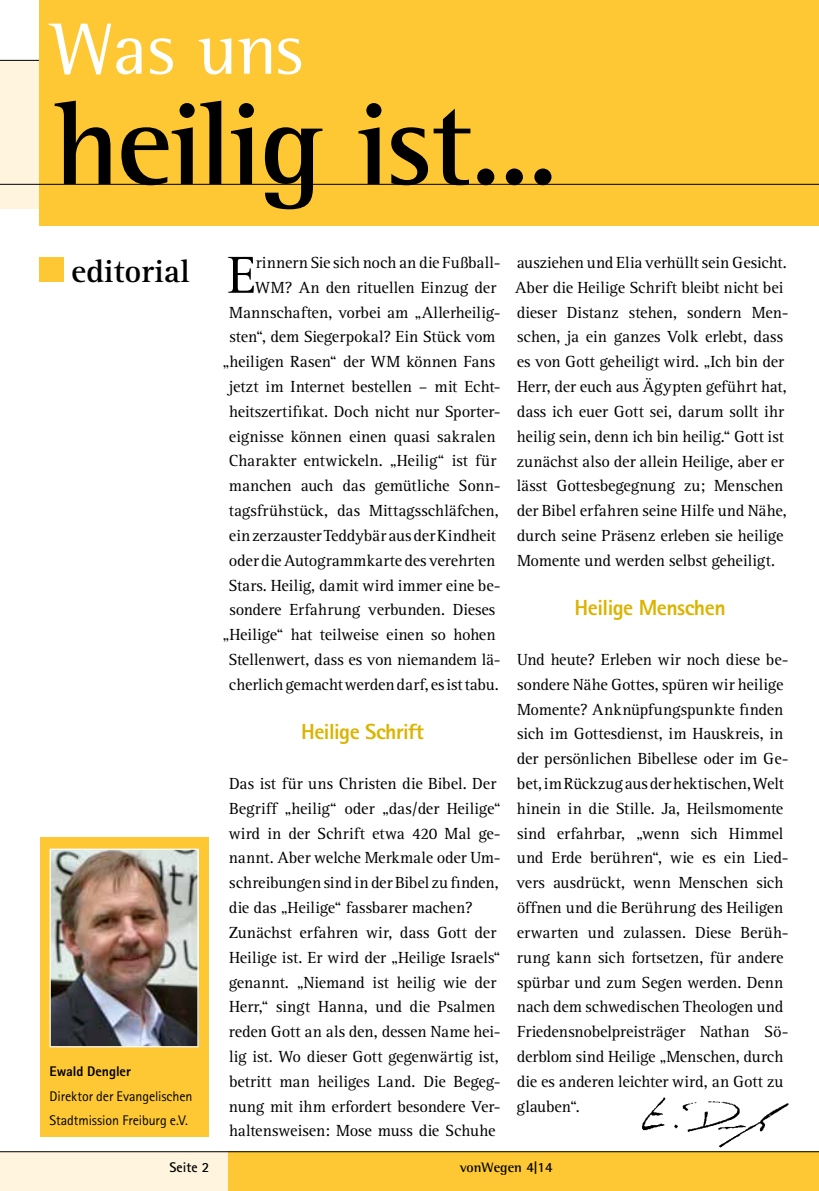
<style>
.page{position:relative;width:819px;height:1191px;background:#fff}
.page>*{position:absolute;margin:0;border:0;box-sizing:border-box;transform-origin:0 0}
.t1{font:700 119px "Rotis Semi Serif";letter-spacing:-.02em;color:#000}
.t2{font:74.38px "Rotis Semi Serif";color:#fff}
.t3{font:53.9px "Rotis Serif";color:#000}
.t4{font:700 32.73px "Rotis Serif";color:#000}
.t5{font:800 21.88px "Rotis Sans Serif";letter-spacing:-.025em;color:#dbb400}
.t6{font:16.62px/24.8px "Rotis Serif";color:#000}
.t7{font:14px/24.5px "Rotis Sans Serif";letter-spacing:-.005em;color:#000}
.t8{font:700 14px "Rotis Semi Serif";color:#000}
.t9{font:800 14px "Rotis Sans Serif";letter-spacing:-.005em;color:#000}
.t10{font:700 14px "Rotis Sans Serif";color:#000}
.s1{font-family:"Rotis Sans Serif"}
</style>
<div class="page">
<div style="left:0;top:1151px;width:819px;height:40px;background:#fff4dd"></div>
<div style="left:228px;top:1151px;width:591px;height:40px;background:#fdc833"></div>
<hr style="left:0;top:1151px;width:819px;height:1px;background:#000">
<div style="left:0;top:60px;width:819px;height:149px;background:#fff4dd"></div>
<hr style="left:0;top:60px;width:819px;height:1px;background:#000">
<div style="left:40px;top:0;width:779px;height:226px;background:#fdc833"></div>
<hr style="left:0;top:184px;width:819px;height:1px;background:#000">
<img style="left:618px;top:1097px;width:175px;height:56px">
<div style="left:40px;top:837px;width:168px;height:299px;background:#fdc833"></div>
<img style="left:52px;top:851px;width:144px;height:193px">
<div style="left:50px;top:848px;width:148px;height:199px;border:1px solid #fff"></div>
<div style="left:40px;top:258px;width:24px;height:24px;background:#fdc833"></div>
<h2 class="t2" style="left:52px;top:5px;width:252px">Was uns</h2>
<h1 class="t1" style="left:55px;top:73px;width:504px">heilig ist...</h1>
<h3 class="t4" style="left:71px;top:252px;width:120px">editorial</h3>
<p class="t9" style="left:50px;top:1062px;width:83px">Ewald Dengler</p>
<p class="t7" style="left:50px;top:1083px;width:144px">Direktor der Evangelischen<br>Stadtmission Freiburg e.V.</p>
<h3 class="t3" style="left:227px;top:244px;width:30px">E</h3>
<p class="t6" style="left:256px;top:250px;width:246px">rinnern Sie sich noch an die Fußball-</p>
<p class="t6" style="left:255px;top:275px;width:242px">WM? An den rituellen Einzug der</p>
<p class="t6" style="left:229px;top:300px;width:273px">Mannschaften, vorbei am „Allerheilig-</p>
<p class="t6" style="left:229px;top:325px;width:268px">sten“, dem Siegerpokal? Ein Stück vom</p>
<p class="t6" style="left:222px;top:350px;width:274px">„heiligen Rasen“ der WM können Fans</p>
<p class="t6" style="left:229px;top:374px;width:273px">jetzt im Internet bestellen – mit Echt-</p>
<p class="t6" style="left:229px;top:399px;width:273px">heitszertifikat. Doch nicht nur Sporter-</p>
<p class="t6" style="left:229px;top:424px;width:268px">eignisse können einen quasi sakralen</p>
<p class="t6" style="left:229px;top:449px;width:269px">Charakter entwickeln. „Heilig“ ist für</p>
<p class="t6" style="left:229px;top:474px;width:273px">manchen auch das gemütliche Sonn-</p>
<p class="t6" style="left:229px;top:498px;width:271px">tagsfrühstück, das Mittagsschläfchen,</p>
<p class="t6" style="left:229px;top:523px;width:268px">ein zerzauster Teddybär aus der Kindheit</p>
<p class="t6" style="left:229px;top:548px;width:268px">oder die Autogrammkarte des verehrten</p>
<p class="t6" style="left:228px;top:573px;width:273px">Stars. Heilig, damit wird immer eine be-</p>
<p class="t6" style="left:229px;top:598px;width:267px">sondere Erfahrung verbunden. Dieses</p>
<p class="t6" style="left:222px;top:622px;width:274px">„Heilige“ hat teilweise einen so hohen</p>
<p class="t6" style="left:228px;top:647px;width:273px">Stellenwert, dass es von niemandem lä-</p>
<p class="t6" style="left:229px;top:672px;width:271px">cherlich gemacht werden darf, es ist tabu.</p>
<h3 class="t5" style="left:301px;top:718px;width:124px">Heilige Schrift</h3>
<p class="t6" style="left:229px;top:771px;width:273px">Das ist für uns Christen die Bibel. Der Begriff „heilig“ oder „das/der Heilige“ wird in der Schrift etwa 420 Mal ge&shy;nannt. Aber welche Merkmale oder Um&shy;schreibungen sind in der Bibel zu finden, die das „Heilige“ fassbarer machen?<br>Zunächst erfahren wir, dass Gott der Heilige ist. Er wird der „Heilige Israels“ genannt. „Niemand ist heilig wie der Herr,“ singt Hanna, und die Psalmen reden Gott an als den, dessen Name hei&shy;lig ist. Wo dieser Gott gegenwärtig ist, betritt man heiliges Land. Die Begeg&shy;nung mit ihm erfordert besondere Ver&shy;haltensweisen: Mose muss die Schuhe</p>
<p class="t6" style="left:515px;top:250px;width:275px">ausziehen und Elia verhüllt sein Gesicht.<br>Aber die Heilige Schrift bleibt nicht bei dieser Distanz stehen, sondern Men&shy;schen, ja ein ganzes Volk erlebt, dass es von Gott geheiligt wird. „Ich bin der Herr, der euch aus Ägypten geführt hat, dass ich euer Gott sei, darum sollt ihr heilig sein, denn ich bin heilig.“ Gott ist zunächst also der allein Heilige, aber er lässt Gottesbegegnung zu; Menschen der Bibel erfahren seine Hilfe und Nähe, durch seine Präsenz erleben sie heilige Momente und werden selbst geheiligt.</p>
<h3 class="t5" style="left:574px;top:594px;width:153px">Heilige Menschen</h3>
<p class="t6" style="left:516px;top:647px;width:273px">Und heute? Erleben wir noch diese be&shy;sondere Nähe Gottes, spüren wir heilige Momente? Anknüpfungspunkte finden sich im Gottesdienst, im Hauskreis, in der persönlichen Bibellese oder im Ge&shy;bet, im Rückzug aus der hektischen, Welt hinein in die Stille. Ja, Heilsmomente sind erfahrbar, „wenn sich Himmel und Erde berühren“, wie es ein Lied&shy;vers ausdrückt, wenn Menschen sich öffnen und die Berührung des Heiligen erwarten und zulassen. Diese Berüh&shy;rung kann sich fortsetzen, für andere spürbar und zum Segen werden. Denn nach dem schwedischen Theologen und Friedensnobelpreisträger Nathan Sö&shy;derblom sind Heilige „Menschen, durch die es anderen leichter wird, an Gott zu glauben“.</p>
<p class="t10" style="left:170px;top:1158px;width:41px">Seite 2</p>
<p class="t8" style="left:459px;top:1159px;width:94px">vonWegen <span class="s1">4|14</span></p>
</div>
